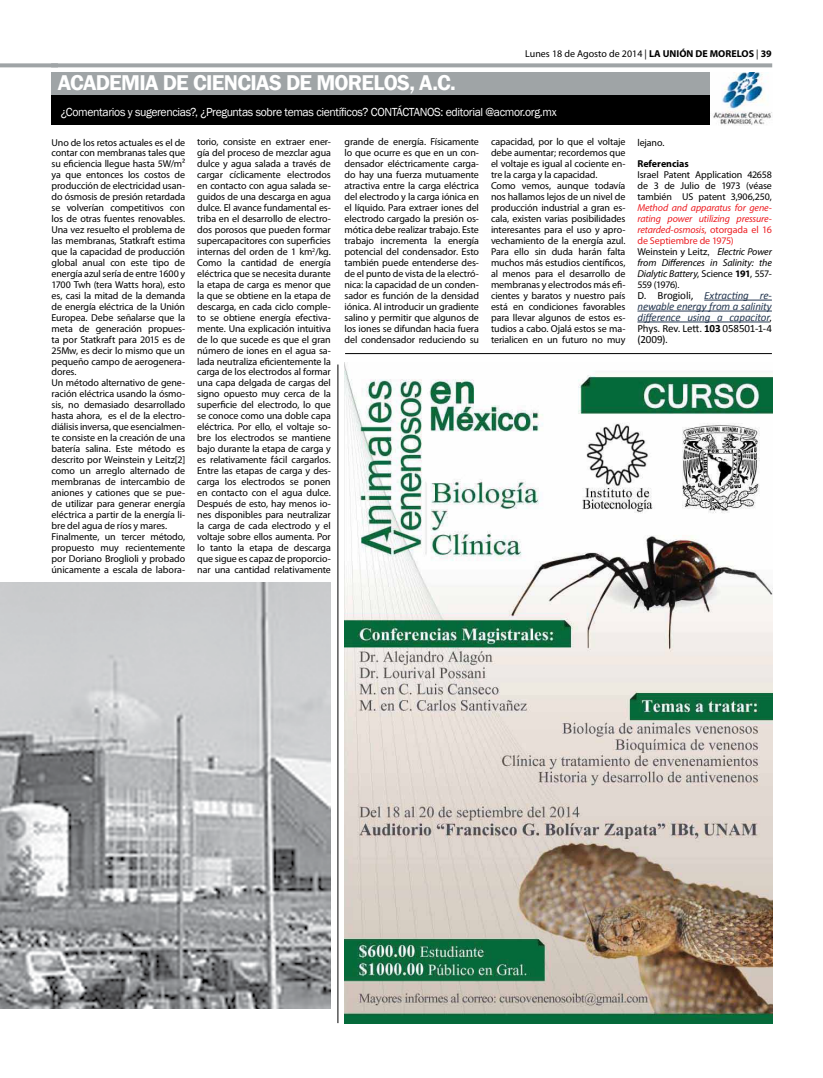
<style>
.page{position:relative;width:823px;height:1078px;background:#fff}
.page>*{position:absolute;margin:0;border:0;box-sizing:border-box;transform-origin:0 0}
.t1{font:600 22px "Franklin Gothic";letter-spacing:-.035em;color:#fff}
.t2{font:12px "Franklin Gothic";letter-spacing:-.035em;color:#fff}
.t3{font:italic 11px/10.9px "Calibri";letter-spacing:-.01em;color:#24364f;text-align:justify}
.t4{font:10px/10.9px "Myriad Pro";letter-spacing:-.01em;color:#000;text-align:justify}
.t5{font:italic 10px/10.9px "Myriad Pro";letter-spacing:-.015em;color:#ed1f24}
.t6{font:700 10px "Myriad Pro";letter-spacing:-.005em;color:#000}
.s1{font-weight:700}
.s2{font-style:normal}
.s3{font-style:normal;color:#000}
.s4{font-family:"Arial";font-style:normal;color:#000}
.s5{color:#000}
.s6{font-weight:700;font-style:normal;color:#000}
</style>
<div class="page">
<svg style="left:58px;top:63px;width:713px;height:4px;background:#a8acae"></svg>
<svg style="left:0;top:63px;width:58px;height:4px"></svg>
<div style="left:52px;top:72px;width:720px;height:24px;background:#9fa4a6"></div>
<div style="left:52px;top:96px;width:720px;height:29px;background:#000"></div>
<img style="left:710px;top:72px;width:62px;height:53px">
<img style="left:0;top:582px;width:330px;height:426px">
<hr style="left:703px;top:299px;width:68px;height:1px;background:#24364f">
<hr style="left:637px;top:310px;width:134px;height:1px;background:#24364f">
<hr style="left:637px;top:321px;width:131px;height:1px;background:#24364f">
<img style="left:344px;top:363px;width:427px;height:659px">
<hr style="left:345px;top:353px;width:426px;height:1px;background:#000">
<hr style="left:337px;top:364px;width:1px;height:658px;background:#000">
<p class="t4" style="left:525px;top:48px;width:248px">Lunes 18 de Agosto de 2014 | <span class="s1">LA UNIÓN DE MORELOS</span> | <span class="s1">39</span></p>
<h1 class="t1" style="left:58px;top:69px;width:399px">ACADEMIA DE CIENCIAS DE MORELOS, A.C.</h1>
<p class="t2" style="left:61px;top:104px;width:497px">¿Comentarios y sugerencias?, ¿Preguntas sobre temas científicos? CONTÁCTANOS: editorial @acmor.org.mx</p>
<p class="t4" style="left:52px;top:136px;width:135px;text-align:left">Uno de los retos actuales es el de contar con membranas tales que su eficiencia llegue hasta 5W/m² ya que entonces los costos de producción de electricidad usan&shy;do ósmosis de presión retardada se volverían competitivos con los de otras fuentes renovables.<br>Una vez resuelto el problema de las membranas, Statkraft estima que la capacidad de producción global anual con este tipo de energía azul sería de entre 1600 y<br>1700 Twh (tera Watts hora), esto es, casi la mitad de la demanda de energía eléctrica de la Unión<br>Europea. Debe señalarse que la meta de generación propues&shy;ta por Statkraft para 2015 es de<br>25Mw, es decir lo mismo que un pequeño campo de aerogenera&shy;dores.<br>Un método alternativo de gene&shy;ración eléctrica usando la ósmo&shy;sis, no demasiado desarrollado hasta ahora, es el de la electro&shy;diálisis inversa, que esencialmen&shy;te consiste en la creación de una batería salina. Este método es descrito por Weinstein y Leitz[2] como un arreglo alternado de membranas de intercambio de aniones y cationes que se pue&shy;de utilizar para generar energía eléctrica a partir de la energía li&shy;bre del agua de ríos y mares.<br>Finalmente, un tercer método, propuesto muy recientemente por Doriano Broglioli y probado únicamente a escala de labora-</p>
<p class="t4" style="left:197px;top:136px;width:135px">torio, consiste en extraer ener&shy;gía del proceso de mezclar agua dulce y agua salada a través de cargar cíclicamente electrodos en contacto con agua salada se&shy;guidos de una descarga en agua dulce. El avance fundamental es&shy;triba en el desarrollo de electro&shy;dos porosos que pueden formar supercapacitores con superficies internas del orden de 1 km<sup>2</sup>/kg.<br>Como la cantidad de energía eléctrica que se necesita durante la etapa de carga es menor que la que se obtiene en la etapa de descarga, en cada ciclo comple&shy;to se obtiene energía efectiva&shy;mente. Una explicación intuitiva de lo que sucede es que el gran número de iones en el agua sa&shy;lada neutraliza eficientemente la carga de los electrodos al formar una capa delgada de cargas del signo opuesto muy cerca de la superficie del electrodo, lo que se conoce como una doble capa eléctrica. Por ello, el voltaje so&shy;bre los electrodos se mantiene bajo durante la etapa de carga y es relativamente fácil cargarlos.<br>Entre las etapas de carga y des&shy;carga los electrodos se ponen en contacto con el agua dulce.<br>Después de esto, hay menos io&shy;nes disponibles para neutralizar la carga de cada electrodo y el voltaje sobre ellos aumenta. Por lo tanto la etapa de descarga que sigue es capaz de proporcio&shy;nar una cantidad relativamente</p>
<p class="t4" style="left:344px;top:136px;width:136px">grande de energía. Físicamente lo que ocurre es que en un con&shy;densador eléctricamente carga&shy;do hay una fuerza mutuamente atractiva entre la carga eléctrica del electrodo y la carga iónica en el líquido. Para extraer iones del electrodo cargado la presión os&shy;mótica debe realizar trabajo. Este trabajo incrementa la energía potencial del condensador. Esto también puede entenderse des&shy;de el punto de vista de la electró&shy;nica: la capacidad de un conden&shy;sador es función de la densidad iónica. Al introducir un gradiente salino y permitir que algunos de los iones se difundan hacia fuera del condensador reduciendo su</p>
<p class="t4" style="left:490px;top:136px;width:136px;text-align:left">capacidad, por lo que el voltaje debe aumentar; recordemos que el voltaje es igual al cociente en&shy;tre la carga y la capacidad.<br>Como vemos, aunque todavía nos hallamos lejos de un nivel de producción industrial a gran es&shy;cala, existen varias posibilidades interesantes para el uso y apro&shy;vechamiento de la energía azul.<br>Para ello sin duda harán falta muchos más estudios científicos, al menos para el desarrollo de membranas y electrodos más efi&shy;cientes y baratos y nuestro país está en condiciones favorables para llevar algunos de estos es&shy;tudios a cabo. Ojalá estos se ma&shy;terialicen en un futuro no muy</p>
<p class="t4" style="left:637px;top:136px;width:28px">lejano.</p>
<p class="t6" style="left:637px;top:157px;width:53px">Referencias</p>
<p class="t4" style="left:637px;top:169px;width:136px">Israel Patent Application 42658 de 3 de Julio de 1973 (véase también US patent 3,906,250,</p>
<p class="t5" style="left:637px;top:202px;width:136px">Method and apparatus for gene&shy;rating power utilizing pressure&shy;retarded-osmosis<span class="s2">, otorgada el 16 de Septiembre de 1975)<br></span><span class="s3">Weinstein y Leitz</span><span class="s4">,</span> <span class="s5">Electric Power from Differences in Salinity: the<br>Dialytic Battery</span><span class="s3">, Science</span> <span class="s6">191</span><span class="s3">, 557-<br>559 (1976)</span><span class="s4">.</span></p>
<p class="t3" style="left:637px;top:289px;width:136px"><span class="s3">D. Brogioli,</span> Extracting re&shy;newable energy from a salinity difference using a capacitor<span class="s3">, Phys. Rev. Lett.</span> <span class="s6">103</span> <span class="s3">058501-1-4 (2009).</span></p>
</div>
